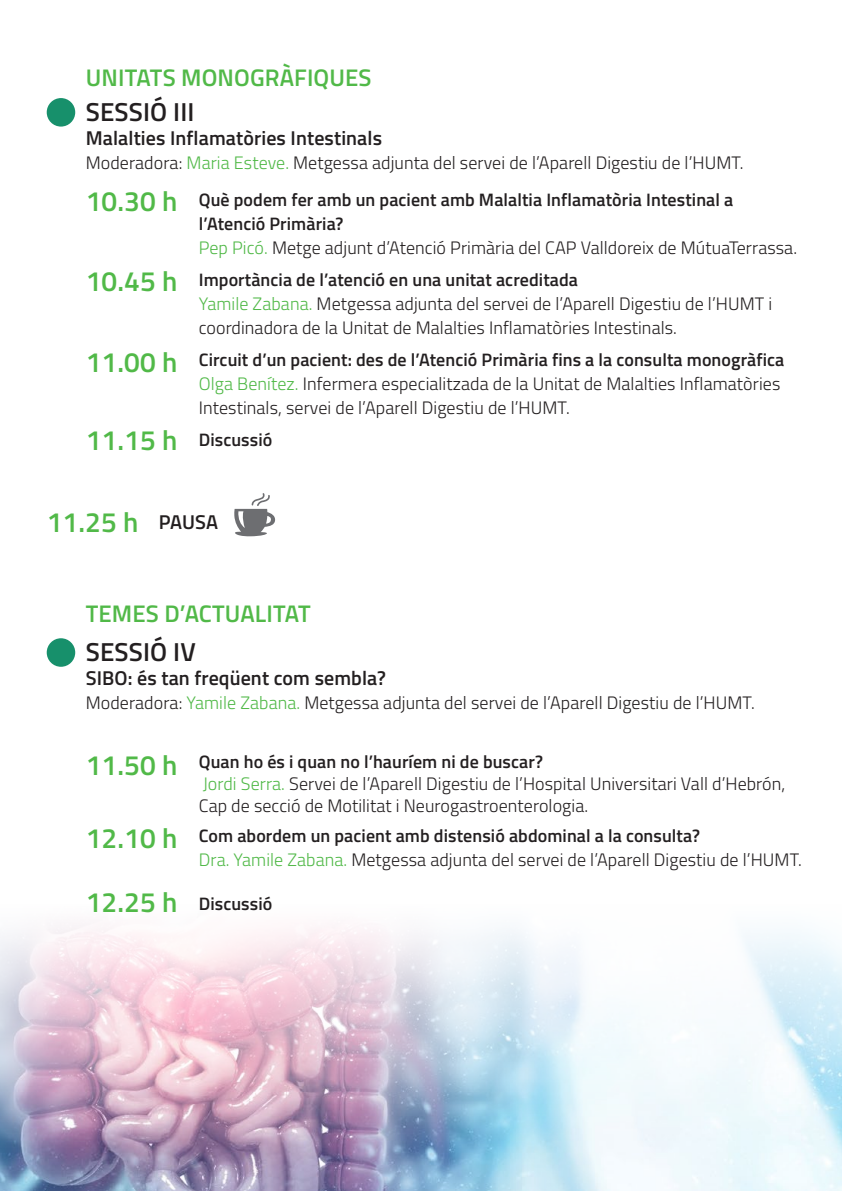
<style>
.page{position:relative;width:842px;height:1191px;background:#fff}
.page>*{position:absolute;margin:0;border:0;box-sizing:border-box;transform-origin:0 0}
.t1{font:600 28px "Titillium Web";letter-spacing:.005em;color:#51b948}
.t2{font:600 26px "Titillium Web";letter-spacing:.005em;color:#231f20}
.t3{font:600 24px "Titillium Web";letter-spacing:.005em;color:#51b948}
.t4{font:600 20px "Titillium Web";letter-spacing:.005em;color:#231f20}
.t5{font:300 18px/24px "Titillium Web";letter-spacing:.005em;color:#231f20}
.t6{font:600 18px/24px "Titillium Web";letter-spacing:.005em;color:#231f20}
.s1{color:#51b948}
.s2{font-weight:600}
.s3{font-weight:300;color:#51b948}
.s4{font-weight:300}
</style>
<div class="page">
<svg style="left:234px;top:493px;width:41px;height:43px"></svg>
<div style="left:47px;top:98px;width:28px;height:29px;background:#17906b;border-radius:50%"></div>
<img style="left:0;top:1147px;width:842px;height:44px">
<svg style="left:0;top:924px;width:842px;height:223px"></svg>
<div style="left:47px;top:638px;width:28px;height:29px;background:#17906b;border-radius:50%"></div>
<h3 class="t3" style="left:86px;top:59px;width:287px">UNITATS MONOGRÀFIQUES</h3>
<h2 class="t2" style="left:86px;top:92px;width:110px">SESSIÓ III</h2>
<p class="t4" style="left:86px;top:123px;width:298px">Malalties Inflamatòries Intestinals</p>
<p class="t5" style="left:199px;top:143px;width:546px;line-height:36.8px;text-indent:-113px">Moderadora: <span class="s1">Maria Esteve.</span> Metgessa adjunta del servei de l’Aparell Digestiu de l’HUMT.<br><span class="s2">Què podem fer amb un pacient amb Malaltia Inflamatòria Intestinal a</span></p>
<p class="t5" style="left:199px;top:210px;width:600px"><span class="s2">l’Atenció Primària?<br></span><span class="s1">Pep Picó.</span> Metge adjunt d’Atenció Primària del CAP Valldoreix de MútuaTerrassa.</p>
<p class="t5" style="left:199px;top:266px;width:575px"><span class="s2">Importància de l’atenció en una unitat acreditada<br></span><span class="s1">Yamile Zabana.</span> Metgessa adjunta del servei de l’Aparell Digestiu de l’HUMT i coordinadora de la Unitat de Malalties Inflamatòries Intestinals.</p>
<p class="t5" style="left:199px;top:346px;width:587px"><span class="s2">Circuit d’un pacient: des de l’Atenció Primària fins a la consulta monogràfica<br></span><span class="s1">Olga Benítez.</span> Infermera especialitzada de la Unitat de Malalties Inflamatòries<br>Intestinals, servei de l’Aparell Digestiu de l’HUMT.</p>
<p class="t6" style="left:199px;top:426px;width:75px">Discussió</p>
<h1 class="t1" style="left:86px;top:180px;width:93px">10.30 h</h1>
<h1 class="t1" style="left:86px;top:260px;width:93px">10.45 h</h1>
<h1 class="t1" style="left:86px;top:341px;width:93px">11.00 h</h1>
<h1 class="t1" style="left:86px;top:419px;width:93px">11.15 h</h1>
<h1 class="t1" style="left:47px;top:501px;width:93px">11.25 h</h1>
<p class="t4" style="left:159px;top:507px;width:61px">PAUSA</p>
<h3 class="t3" style="left:86px;top:595px;width:227px">TEMES D’ACTUALITAT</h3>
<h2 class="t2" style="left:86px;top:632px;width:111px">SESSIÓ IV</h2>
<p class="t4" style="left:86px;top:663px;width:302px">SIBO: és tan freqüent com sembla?</p>
<p class="t5" style="left:86px;top:689px;width:670px">Moderadora: <span class="s1">Yamile Zabana.</span> Metgessa adjunta del servei de l’Aparell Digestiu de l’HUMT.</p>
<h1 class="t1" style="left:86px;top:744px;width:93px">11.50 h</h1>
<h1 class="t1" style="left:86px;top:817px;width:93px">12.10 h</h1>
<h1 class="t1" style="left:86px;top:881px;width:93px">12.25 h</h1>
<p class="t5" style="left:199px;top:750px;width:588px;line-height:22px"><span class="s2">Quan ho és i quan no l’hauríem ni de buscar?<br></span><span class="s1">Jordi Serra.</span> Servei de l’Aparell Digestiu de l’Hospital Universitari Vall d’Hebrón,<br>Cap de secció de Motilitat i Neurogastroenterologia.</p>
<p class="t6" style="left:199px;top:823px;width:604px">Com abordem un pacient amb distensió abdominal a la consulta?<br><span class="s3">Dra. Yamile Zabana.</span> <span class="s4">Metgessa adjunta del servei de l’Aparell Digestiu de l’HUMT.</span></p>
<p class="t6" style="left:199px;top:891px;width:75px">Discussió</p>
</div>
